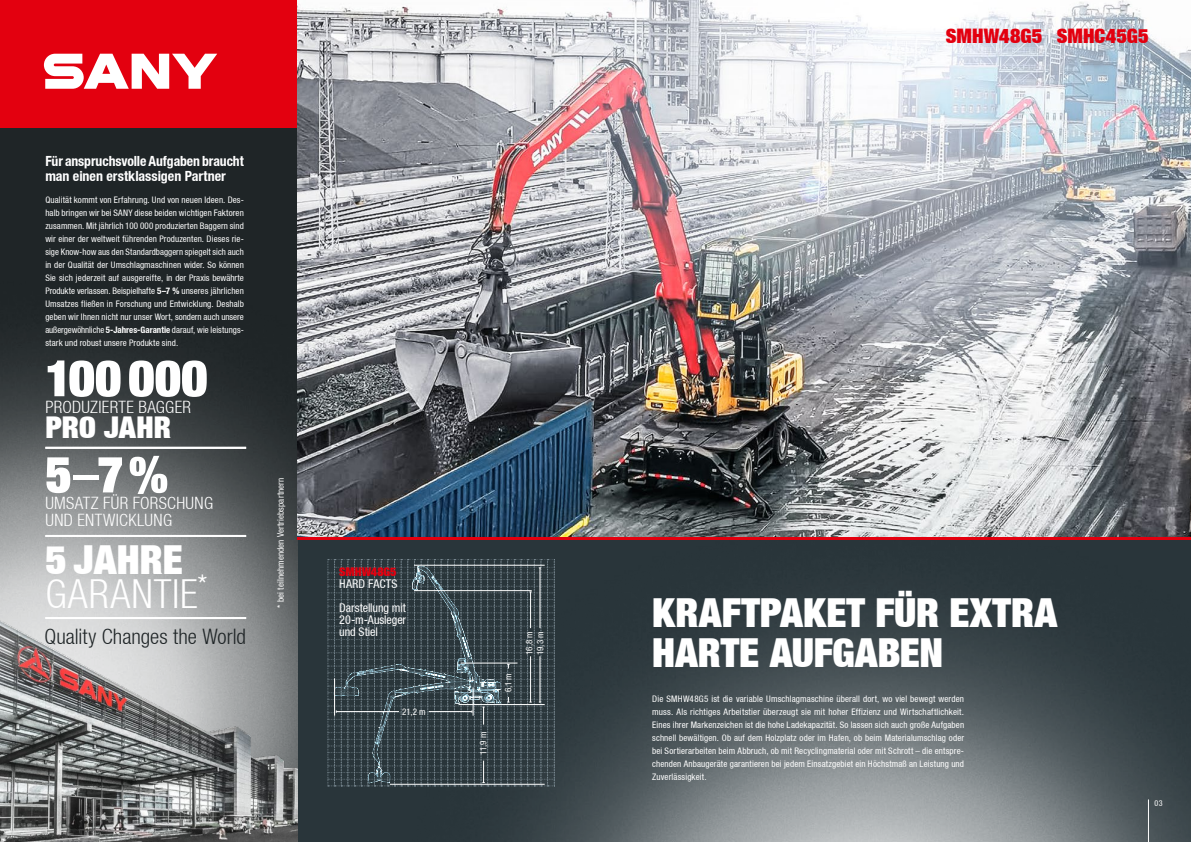
<style>
.page{position:relative;width:1191px;height:842px;background:#fff}
.page>*{position:absolute;margin:0;border:0;box-sizing:border-box;transform-origin:0 0}
.t1{font:900 50px "Context Reprise Extra Black S Si Extra";letter-spacing:.01em;color:#fff}
.t2{font:900 40px/40px "Context Reprise Extra Black S Si Extra";color:#fff}
.t3{font:700 40px "Context Reprise Light Cond S Si";letter-spacing:.025em;color:#fff}
.t4{font:900 30px "Context Reprise Extra Black S Si Extra";letter-spacing:-.005em;color:#fff}
.t5{font:700 21.3px "Context Reprise Light Cond S Si";color:#1f2527}
.t6{font:900 20px "Context Reprise Extra Black S Si Extra";letter-spacing:.005em;color:#e3000f}
.t7{font:700 17px/17px "Context Reprise Light Cond S Si";letter-spacing:.02em;color:#fff}
.t8{font:700 condensed 14px/15px "Context Reprise Condensed S Si";letter-spacing:-.005em;color:#fff}
.t9{font:12px/24px "Context Reprise Condensed S Si Condensed";letter-spacing:-.005em;color:#fff}
.t10{font:900 12px "Context Reprise Extra Black S Si Extra";letter-spacing:-.005em;color:#e3000f}
.t11{font:9px/13px "Context Reprise Condensed S Si Condensed";letter-spacing:.01em;color:#fff;text-align:justify}
.t12{font:8px "Context Reprise Condensed S Si Condensed";color:#fff}
.s1{font-family:"Context Reprise Condensed S Si";font-weight:700;font-stretch:condensed}
.s2{font-size:30px}
.s3{color:#fff}
</style>
<div class="page">
<img style="left:298px;top:0;width:893px;height:842px">
<img style="left:0;top:128px;width:298px;height:481px">
<div style="left:0;top:0;width:298px;height:128px;background:#e3000f"></div>
<svg style="left:44px;top:54px;width:173px;height:35px"></svg>
<img style="left:0;top:609px;width:298px;height:233px">
<svg style="left:298px;top:536px;width:893px;height:4px;background:#c7202d"></svg>
<div style="left:316px;top:550px;width:240px;height:249px;background:#29353a"></div>
<svg style="left:328px;top:559px;width:227px;height:228px;background:#3d4a50"></svg>
<hr style="left:45px;top:447px;width:201px;height:2px;background:#fff">
<hr style="left:45px;top:535px;width:201px;height:2px;background:#fff">
<hr style="left:45px;top:617px;width:201px;height:2px;background:#fff">
<hr style="left:1148px;top:799px;width:1px;height:43px;background:#fff">
<h3 class="t8" style="left:45px;top:154px;width:200px">Für anspruchsvolle Aufgaben braucht man einen erstklassigen Partner</h3>
<p class="t11" style="left:45px;top:193px;width:200px">Qualität kommt von Erfahrung. Und von neuen Ideen. Des&shy;halb bringen wir bei SANY diese beiden wichtigen Faktoren zusammen. Mit jährlich 100 000 produzierten Baggern sind wir einer der weltweit führenden Produzenten. Dieses rie&shy;sige Know-how aus den Standardbaggern spiegelt sich auch in der Qualität der Umschlagmaschinen wider. So können Sie sich jederzeit auf ausgereifte, in der Praxis bewährte Produkte verlassen. Beispielhafte <span class="s1">5–7 %</span> unseres jährlichen Umsatzes fließen in Forschung und Entwicklung. Deshalb geben wir Ihnen nicht nur unser Wort, sondern auch unsere außergewöhnliche <span class="s1">5-Jahres-Garantie</span> darauf, wie leistungs&shy;stark und robust unsere Produkte sind.</p>
<h1 class="t1" style="left:45px;top:346px;width:163px">100 000</h1>
<h3 class="t7" style="left:45px;top:398px;width:147px">PRODUZIERTE BAGGER</h3>
<h3 class="t4" style="left:45px;top:408px;width:127px">PRO JAHR</h3>
<h1 class="t1" style="left:45px;top:442px;width:124px">5<span class="s2">–</span>7%</h1>
<h3 class="t7" style="left:45px;top:495px;width:169px">UMSATZ FÜR FORSCHUNG<br>UND ENTWICKLUNG</h3>
<h2 class="t2" style="left:45px;top:538px;width:139px">5 JAHRE</h2>
<h2 class="t3" style="left:45px;top:570px;width:164px">GARANTIE<sup>*</sup></h2>
<h3 class="t5" style="left:44px;top:624px;width:203px">Quality Changes the World</h3>
<p class="t11" style="left:274px;top:607px;width:131px;rotate:-90deg">* bei teilnehmenden Vertriebspartnern</p>
<h3 class="t10" style="left:339px;top:564px;width:59px">SMHW48G5</h3>
<h3 class="t9" style="left:339px;top:572px;width:68px">HARD FACTS<br>Darstellung mit</h3>
<h3 class="t9" style="left:339px;top:614px;width:68px;line-height:12px">20-m-Ausleger und Stiel</h3>
<p class="t11" style="left:402px;top:705px;width:25px">21,2 m</p>
<p class="t11" style="left:477px;top:755px;width:24px;rotate:-90deg">11,9 m</p>
<p class="t11" style="left:501px;top:692px;width:20px;rotate:-90deg">6,1 m</p>
<p class="t11" style="left:523px;top:655px;width:25px;line-height:11.1px;rotate:-90deg">16,8 m<br>19,3 m</p>
<h3 class="t6" style="left:946px;top:22px;width:204px">SMHW48G5 <span class="s3">|</span> SMHC45G5</h3>
<h2 class="t2" style="left:652px;top:591px;width:407px">KRAFTPAKET FÜR EXTRA<br>HARTE AUFGABEN</h2>
<p class="t11" style="left:652px;top:692px;width:313px">Die SMHW48G5 ist die variable Umschlagmaschine überall dort, wo viel bewegt werden muss. Als richtiges Arbeitstier überzeugt sie mit hoher Effizienz und Wirtschaftlichkeit.<br>Eines ihrer Markenzeichen ist die hohe Ladekapazität. So lassen sich auch große Aufgaben schnell bewältigen. Ob auf dem Holzplatz oder im Hafen, ob beim Materialumschlag oder bei Sortierarbeiten beim Abbruch, ob mit Recyclingmaterial oder mit Schrott – die entspre&shy;chenden Anbaugeräte garantieren bei jedem Einsatzgebiet ein Höchstmaß an Leistung und Zuverlässigkeit.</p>
<p class="t12" style="left:1154px;top:798px;width:9px">03</p>
</div>
